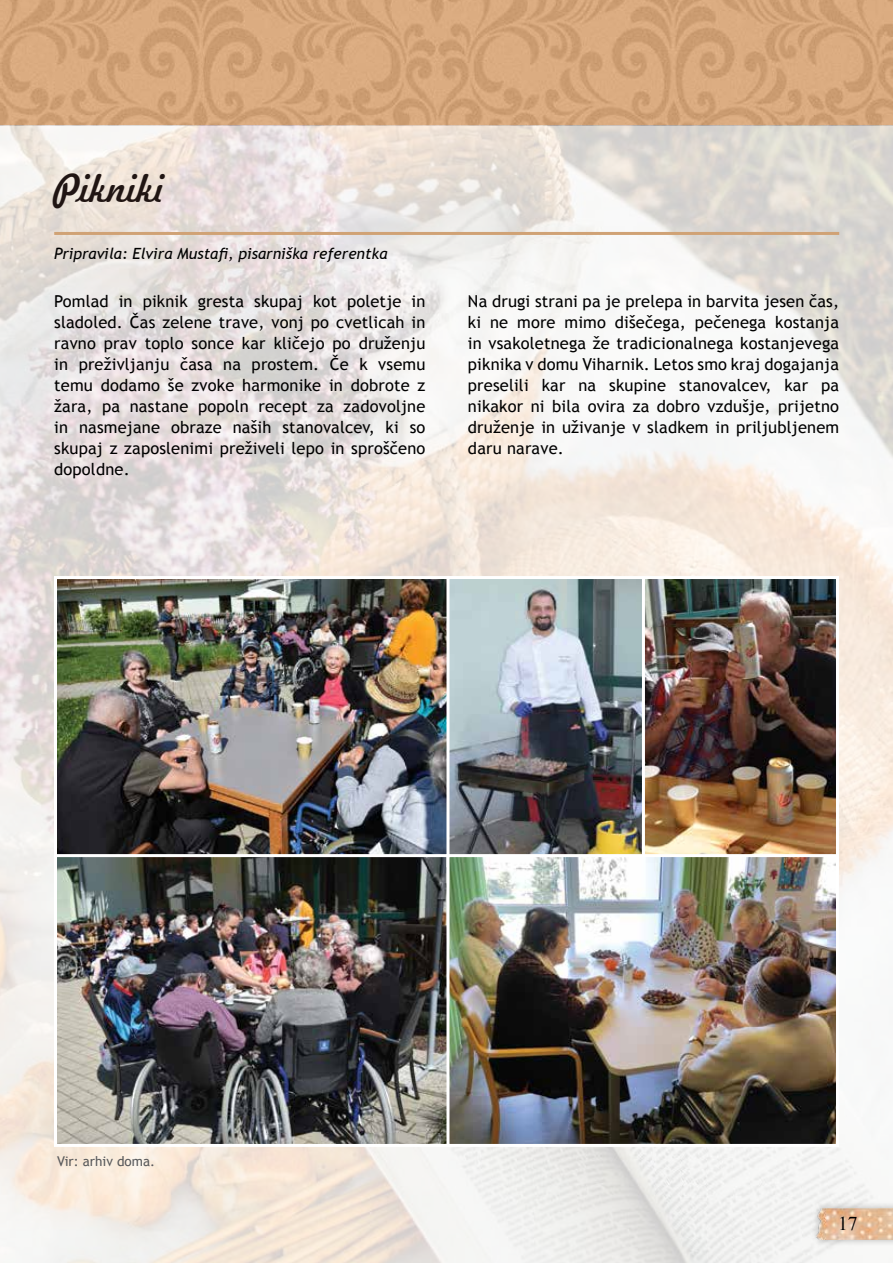
<style>
.page{position:relative;width:893px;height:1263px;background:#fff}
.page>*{position:absolute;margin:0;border:0;box-sizing:border-box;transform-origin:0 0}
.t1{font:37.5px "Freehand 521 BT Regular C";letter-spacing:-.015em;color:#201513}
.t2{font:19.5px "Times New Roman";color:#000}
.t3{font:16.5px/21px "Trebuchet MS";letter-spacing:.01em;color:#000;text-align:justify}
.t4{font:italic 15.45px "Trebuchet MS";color:#000}
.t5{font:13.5px "Trebuchet MS";color:#58595b}
</style>
<div class="page">
<img style="left:0;top:0;width:893px;height:1263px">
<hr style="left:54px;top:232px;width:785px;height:3px;background:#d0a275">
<img style="left:58px;top:580px;width:388px;height:274px">
<div style="left:54px;top:576px;width:404px;height:291px;border:3px solid #fff"></div>
<img style="left:58px;top:858px;width:388px;height:285px">
<div style="left:54px;top:854px;width:400px;height:293px;border:3px solid #fff"></div>
<img style="left:450px;top:580px;width:192px;height:274px">
<div style="left:446px;top:576px;width:217px;height:291px;border:3px solid #fff"></div>
<img style="left:646px;top:580px;width:189px;height:274px">
<div style="left:642px;top:576px;width:197px;height:291px;border:3px solid #fff"></div>
<img style="left:450px;top:858px;width:385px;height:285px">
<div style="left:446px;top:854px;width:393px;height:293px;border:3px solid #fff"></div>
<div style="left:809px;top:1201px;width:84px;height:46px;background:#000;opacity:.3"></div>
<img style="left:812px;top:1209px;width:81px;height:30px">
<h1 class="t1" style="left:54px;top:163px;width:111px">Pikniki</h1>
<p class="t4" style="left:54px;top:244px;width:335px">Pripravila: Elvira Mustafi, pisarniška referentka</p>
<p class="t3" style="left:54px;top:291px;width:373px">Pomlad in piknik gresta skupaj kot poletje in sladoled. Čas zelene trave, vonj po cvetlicah in ravno prav toplo sonce kar kličejo po druženju in preživljanju časa na prostem. Če k vsemu temu dodamo še zvoke harmonike in dobrote z žara, pa nastane popoln recept za zadovoljne in nasmejane obraze naših stanovalcev, ki so skupaj z zaposlenimi preživeli lepo in sproščeno dopoldne.</p>
<p class="t3" style="left:468px;top:291px;width:373px">Na drugi strani pa je prelepa in barvita jesen čas, ki ne more mimo dišečega, pečenega kostanja in vsakoletnega že tradicionalnega kostanjevega piknika v domu Viharnik. Letos smo kraj dogajanja preselili kar na skupine stanovalcev, kar pa nikakor ni bila ovira za dobro vzdušje, prijetno druženje in uživanje v sladkem in priljubljenem daru narave.</p>
<p class="t5" style="left:57px;top:1153px;width:100px">Vir: arhiv doma.</p>
<p class="t2" style="left:838px;top:1210px;width:21px">17</p>
</div>
